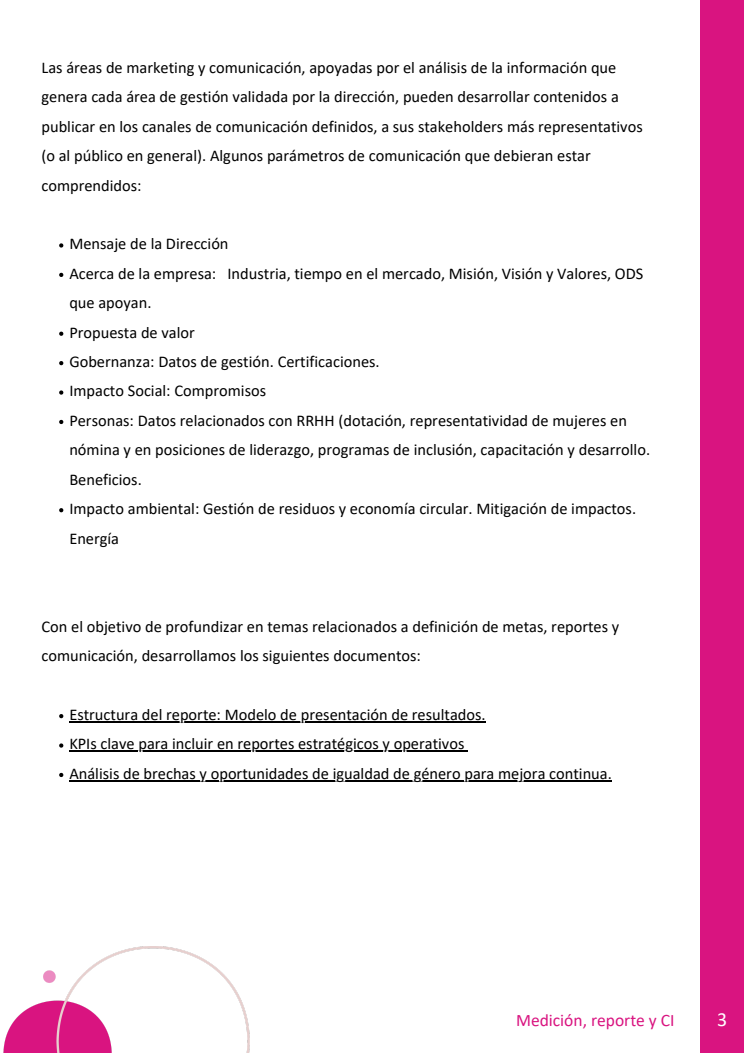
<style>
.page{position:relative;width:744px;height:1053px;background:#fff}
.page>*{position:absolute;margin:0;border:0;box-sizing:border-box;transform-origin:0 0}
.t1{font:20px "Calibri";color:#fff}
.t2{font:17.48px "Calibri";color:#d91480}
.t3{font:16.4px/29.4px "Calibri";color:#000}
</style>
<div class="page">
<img style="left:3px;top:946px;width:247px;height:106px">
<div style="left:700px;top:0;width:44px;height:1052px;background:#d91480"></div>
<svg style="left:59px;top:243px;width:4px;height:4px"></svg>
<svg style="left:59px;top:273px;width:4px;height:4px"></svg>
<svg style="left:59px;top:331px;width:4px;height:5px"></svg>
<svg style="left:59px;top:361px;width:4px;height:4px"></svg>
<svg style="left:59px;top:390px;width:4px;height:4px"></svg>
<svg style="left:59px;top:420px;width:4px;height:4px"></svg>
<svg style="left:59px;top:508px;width:4px;height:4px"></svg>
<svg style="left:59px;top:714px;width:4px;height:4px"></svg>
<hr style="left:69px;top:721px;width:417px;height:1px;background:#000">
<svg style="left:59px;top:743px;width:4px;height:4px"></svg>
<hr style="left:69px;top:750px;width:395px;height:1px;background:#000">
<svg style="left:59px;top:772px;width:4px;height:5px"></svg>
<hr style="left:69px;top:779px;width:543px;height:2px;background:#000">
<p class="t3" style="left:41px;top:54px;width:603px">Las áreas de marketing y comunicación, apoyadas por el análisis de la información que genera cada área de gestión validada por la dirección, pueden desarrollar contenidos a publicar en los canales de comunicación definidos, a sus stakeholders más representativos (o al público en general). Algunos parámetros de comunicación que debieran estar comprendidos:</p>
<p class="t3" style="left:69px;top:230px;width:161px">Mensaje de la Dirección</p>
<p class="t3" style="left:69px;top:260px;width:576px">Acerca de la empresa: Industria, tiempo en el mercado, Misión, Visión y Valores, ODS que apoyan.</p>
<p class="t3" style="left:69px;top:319px;width:127px">Propuesta de valor</p>
<p class="t3" style="left:69px;top:348px;width:312px">Gobernanza: Datos de gestión. Certificaciones.</p>
<h1 class="t3" style="left:69px;top:377px;width:198px">Impacto Social: Compromisos</h1>
<p class="t3" style="left:69px;top:407px;width:582px">Personas: Datos relacionados con RRHH (dotación, representatividad de mujeres en nómina y en posiciones de liderazgo, programas de inclusión, capacitación y desarrollo.<br>Beneficios.</p>
<p class="t3" style="left:69px;top:495px;width:568px">Impacto ambiental: Gestión de residuos y economía circular. Mitigación de impactos.<br>Energía</p>
<p class="t3" style="left:41px;top:613px;width:579px">Con el objetivo de profundizar en temas relacionados a definición de metas, reportes y comunicación, desarrollamos los siguientes documentos:</p>
<p class="t3" style="left:69px;top:701px;width:418px">Estructura del reporte: Modelo de presentación de resultados.</p>
<h1 class="t3" style="left:69px;top:730px;width:397px">KPIs clave para incluir en reportes estratégicos y operativos</h1>
<p class="t3" style="left:69px;top:760px;width:544px">Análisis de brechas y oportunidades de igualdad de género para mejora continua.</p>
<p class="t2" style="left:516px;top:1012px;width:160px">Medición, reporte y CI</p>
<p class="t1" style="left:717px;top:1011px;width:12px">3</p>
</div>
